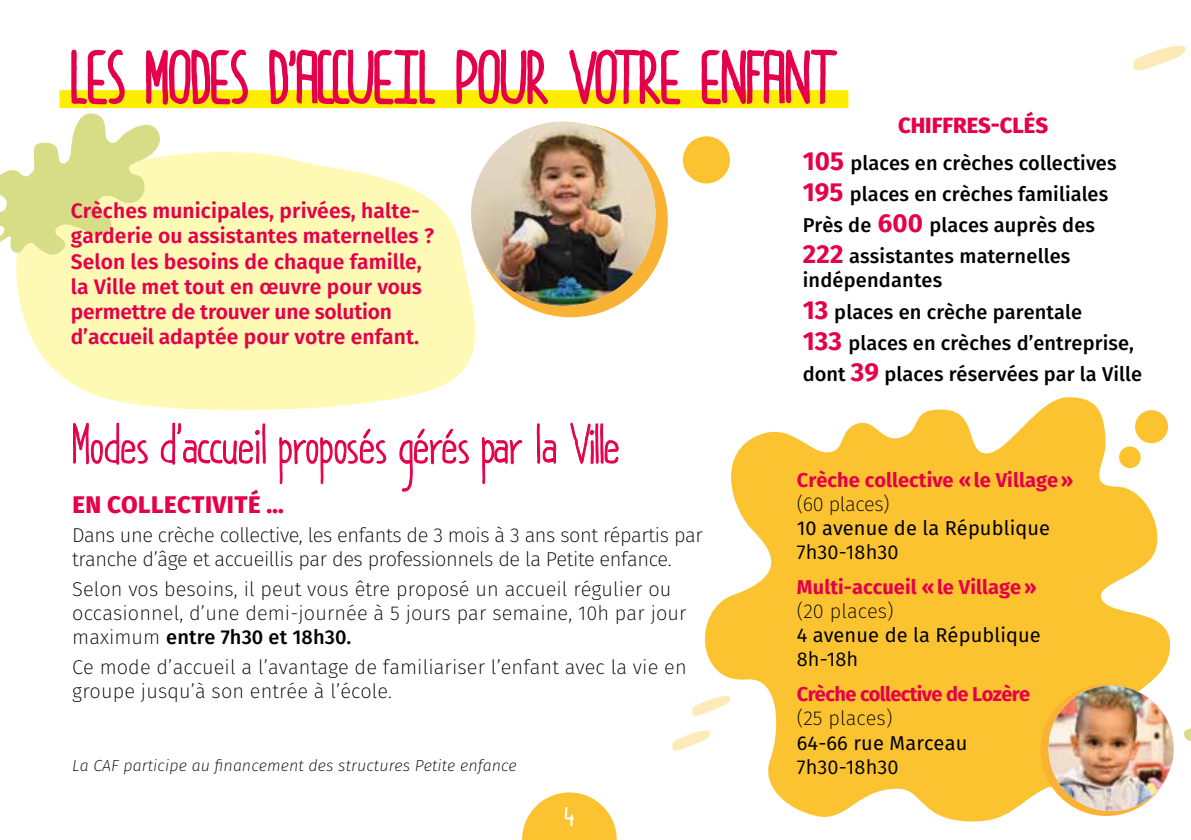
<style>
.page{position:relative;width:1191px;height:840px;background:#fff}
.page>*{position:absolute;margin:0;border:0;box-sizing:border-box;transform-origin:0 0}
.t1{font:50.2px "DK Pimpernel";color:#e5004a}
.t2{font:800 24px "Fira Sans";letter-spacing:.02em;color:#e5004a}
.t3{font:800 22px "Fira Sans";color:#e5004a}
.t4{font:600 21px/25.2px "Fira Sans";letter-spacing:.005em;color:#e5004a}
.t5{font:200 20px/24px "Fira Sans";letter-spacing:.005em;color:#000}
.t6{font:500 20px/31.2px "Fira Sans";letter-spacing:.005em;color:#000}
.t7{font:200 20px/24px "Fira Sans";letter-spacing:-.02em;color:#000}
.t8{font:20px "Fira Sans";letter-spacing:.005em;color:#000}
.t9{font:700 20px "Fira Sans";color:#e5004a}
.t10{font:20px "Fira Sans";letter-spacing:.005em;color:#000}
.t11{font:700 20px "Fira Sans";letter-spacing:-.03em;color:#e5004a}
.t12{font:italic 200 16px "Fira Sans";letter-spacing:.005em;color:#000}
.s1{font-weight:500}
.s2{font-weight:700;font-size:26px;color:#e5004a}
</style>
<div class="page">
<svg style="left:16px;top:152px;width:461px;height:259px;fill:#fff9b6"></svg>
<svg style="left:704px;top:397px;width:466px;height:425px;fill:#fcc330"></svg>
<div style="left:474px;top:123px;width:194px;height:194px;background:#f9b234;border-radius:50%"></div>
<img style="left:471px;top:121px;width:184px;height:185px;border-radius:92px">
<div style="left:60px;top:90px;width:788px;height:18px;background:#ffed00"></div>
<svg style="left:0;top:49px;width:249px;height:208px"></svg>
<svg style="left:268px;top:49px;width:168px;height:60px"></svg>
<svg style="left:455px;top:49px;width:94px;height:89px"></svg>
<svg style="left:568px;top:49px;width:114px;height:90px"></svg>
<svg style="left:700px;top:49px;width:138px;height:60px"></svg>
<svg style="left:73px;top:422px;width:75px;height:43px"></svg>
<svg style="left:160px;top:422px;width:106px;height:43px"></svg>
<svg style="left:279px;top:428px;width:108px;height:56px"></svg>
<svg style="left:399px;top:428px;width:70px;height:63px"></svg>
<svg style="left:481px;top:437px;width:41px;height:47px"></svg>
<svg style="left:536px;top:423px;width:20px;height:41px"></svg>
<svg style="left:570px;top:422px;width:49px;height:42px"></svg>
<div style="left:683px;top:136px;width:47px;height:47px;background:#fcc330;border-radius:50%"></div>
<div style="left:1135px;top:410px;width:33px;height:33px;background:#fcc330;border-radius:50%"></div>
<div style="left:1119px;top:446px;width:21px;height:22px;background:#fcc330;border-radius:50%"></div>
<svg style="left:1040px;top:683px;width:132px;height:132px"></svg>
<img style="left:1048px;top:685px;width:125px;height:125px;border-radius:63px">
<svg style="left:692px;top:695px;width:40px;height:22px"></svg>
<svg style="left:672px;top:730px;width:40px;height:22px"></svg>
<svg style="left:1133px;top:46px;width:53px;height:25px"></svg>
<svg style="left:522px;top:792px;width:94px;height:47px"></svg>
<svg style="left:1183px;top:728px;width:8px;height:13px"></svg>
<p class="t4" style="left:71px;top:197px;width:365px">Crèches municipales, privées, halte&shy;garderie ou assistantes maternelles ?<br>Selon les besoins de chaque famille, la Ville met tout en œuvre pour vous permettre de trouver une solution d’accueil adaptée pour votre enfant.</p>
<h1 class="t1" style="left:72px;top:416px;width:549px">Modes d’accueil proposés gérés par la Ville</h1>
<p class="t2" style="left:72px;top:483px;width:213px">EN COLLECTIVITÉ …</p>
<p class="t7" style="left:72px;top:523px;width:632px">Dans une crèche collective, les enfants de 3 mois à 3 ans sont répartis par tranche d’âge et accueillis par des professionnels de la Petite enfance.</p>
<p class="t5" style="left:72px;top:576px;width:616px">Selon vos besoins, il peut vous être proposé un accueil régulier ou occasionnel, d’une demi-journée à 5 jours par semaine, 10h par jour maximum <span class="s1">entre 7h30 et 18h30.</span></p>
<p class="t5" style="left:72px;top:654px;width:616px">Ce mode d’accueil a l’avantage de familiariser l’enfant avec la vie en groupe jusqu’à son entrée à l’école.</p>
<p class="t12" style="left:72px;top:753px;width:446px">La CAF participe au financement des structures Petite enfance</p>
<p class="t3" style="left:898px;top:106px;width:152px">CHIFFRES-CLÉS</p>
<p class="t6" style="left:802px;top:146px;width:315px"><span class="s2">105</span> places en crèches collectives<br><span class="s2">195</span> places en crèches familiales<br>Près de <span class="s2">600</span> places auprès des<br><span class="s2">222</span> assistantes maternelles</p>
<p class="t6" style="left:802px;top:264px;width:341px">indépendantes<br><span class="s2">13</span> places en crèche parentale<br><span class="s2">133</span> places en crèches d’entreprise, dont <span class="s2">39</span> places réservées par la Ville</p>
<p class="t9" style="left:797px;top:462px;width:278px">Crèche collective «le Village»</p>
<p class="t7" style="left:797px;top:491px;width:94px">(60 places)</p>
<p class="t8" style="left:797px;top:512px;width:255px">10 avenue de la République</p>
<p class="t10" style="left:797px;top:536px;width:103px">7h30-18h30</p>
<p class="t9" style="left:797px;top:570px;width:241px">Multi-accueil «le Village»</p>
<p class="t5" style="left:797px;top:598px;width:98px">(20 places)</p>
<p class="t8" style="left:797px;top:619px;width:245px">4 avenue de la République</p>
<p class="t10" style="left:797px;top:643px;width:63px">8h-18h</p>
<p class="t11" style="left:797px;top:677px;width:235px">Crèche collective de Lozère</p>
<p class="t5" style="left:797px;top:706px;width:97px">(25 places)</p>
<p class="t8" style="left:797px;top:727px;width:172px">64-66 rue Marceau</p>
<p class="t10" style="left:797px;top:751px;width:103px">7h30-18h30</p>
</div>
